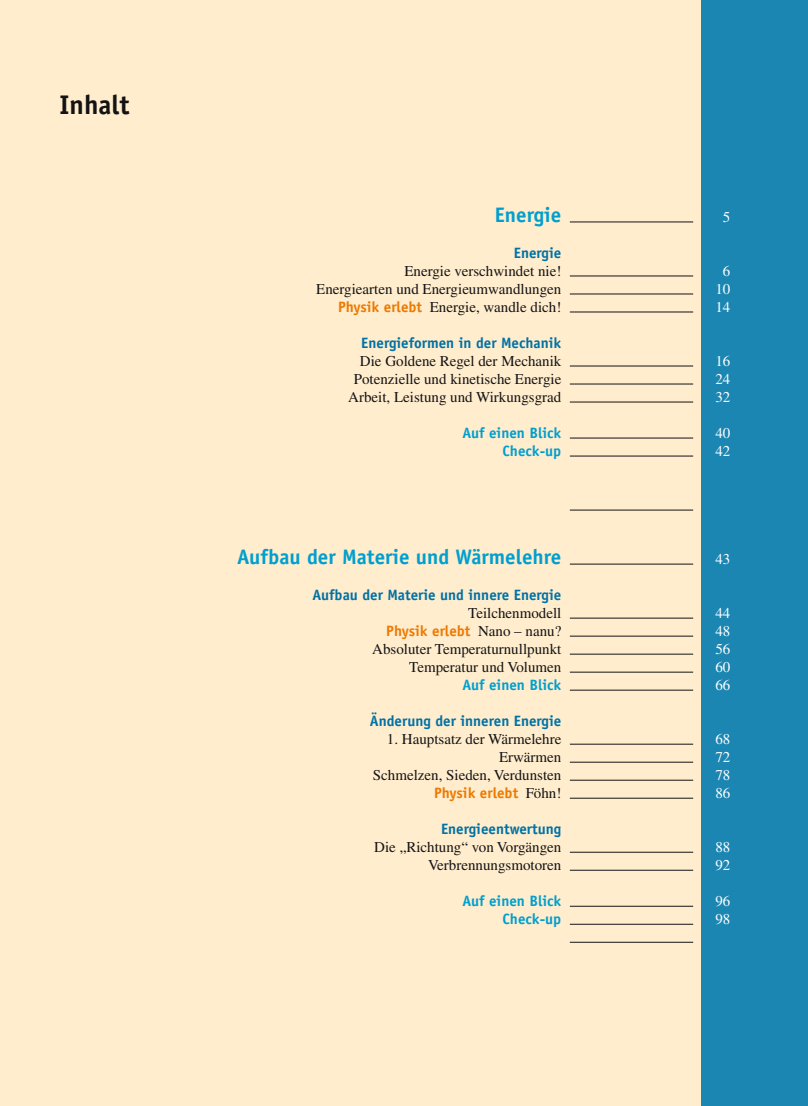
<style>
.page{position:relative;width:808px;height:1106px;background:#fff}
.page>*{position:absolute;margin:0;border:0;box-sizing:border-box;transform-origin:0 0}
._68_Physik_Inhalt_Re{font:700 27px "Officina Sans Std";color:#141314}
._63b_Physik_Inhalt_0{font:700 21px "Officina Sans Std";color:#009fce}
._62b_Bio_Physik_Inha{font:15px "Times LT Std";color:#141314}
._61a_Physik_Inhalt_0{font:700 15px "Officina Sans Std";color:#0072a5}
._62b_Bio_Physik_Inha-2{font:700 15px "Officina Sans Std";color:#009fce}
._62b_Bio_Physik_Inha-3{font:15px "Times LT Std";color:#fff}
._62b_Bio_Physik_Inha-4{font:700 15px "Officina Sans Std";color:#ee7900}
._61b_Physik_Inhalt_0{font:700 15px "Officina Sans Std";color:#009fce}
._63b_Physik_Inhalt_0-2{font:15px "Times LT Std";color:#fff}
._61b_Physik_Inhalt_0-2{font:15px "Times LT Std";color:#fff}
.s1{font-family:"Officina Sans Std";font-weight:700;color:#ee7900}
.s2{font-family:"Times LT Std";font-weight:400;color:#141314}
</style>
<div class="page">
<div style="left:0;top:0;width:702px;height:1106px;background:#ffedce"></div>
<div style="left:702px;top:0;width:106px;height:1106px;background:#1b86b2"></div>
<hr style="left:570px;top:222px;width:123px;height:1px;background:#141314">
<hr style="left:570px;top:276px;width:123px;height:1px;background:#141314">
<hr style="left:570px;top:294px;width:123px;height:1px;background:#141314">
<hr style="left:570px;top:312px;width:123px;height:1px;background:#141314">
<hr style="left:570px;top:366px;width:123px;height:1px;background:#141314">
<hr style="left:570px;top:384px;width:123px;height:1px;background:#141314">
<hr style="left:570px;top:402px;width:123px;height:1px;background:#141314">
<hr style="left:570px;top:438px;width:123px;height:1px;background:#141314">
<hr style="left:570px;top:456px;width:123px;height:1px;background:#141314">
<hr style="left:570px;top:510px;width:123px;height:1px;background:#141314">
<hr style="left:570px;top:564px;width:123px;height:1px;background:#141314">
<hr style="left:570px;top:618px;width:123px;height:1px;background:#141314">
<hr style="left:570px;top:636px;width:123px;height:1px;background:#141314">
<hr style="left:570px;top:654px;width:123px;height:1px;background:#141314">
<hr style="left:570px;top:672px;width:123px;height:1px;background:#141314">
<hr style="left:570px;top:690px;width:123px;height:1px;background:#141314">
<hr style="left:570px;top:744px;width:123px;height:1px;background:#141314">
<hr style="left:570px;top:762px;width:123px;height:1px;background:#141314">
<hr style="left:570px;top:780px;width:123px;height:1px;background:#141314">
<hr style="left:570px;top:798px;width:123px;height:1px;background:#141314">
<hr style="left:570px;top:852px;width:123px;height:1px;background:#141314">
<hr style="left:570px;top:870px;width:123px;height:1px;background:#141314">
<hr style="left:570px;top:906px;width:123px;height:1px;background:#141314">
<hr style="left:570px;top:924px;width:123px;height:1px;background:#141314">
<hr style="left:570px;top:942px;width:123px;height:1px;background:#141314">
<p class="_68_Physik_Inhalt_Re" style="left:60px;top:88px;width:71px">Inhalt</p>
<p class="_63b_Physik_Inhalt_0" style="left:495px;top:201px;width:68px">Energie</p>
<p class="_63b_Physik_Inhalt_0-2" style="left:723px;top:208px;width:9px">5</p>
<p class="_61a_Physik_Inhalt_0" style="left:514px;top:243px;width:49px">Energie</p>
<p class="_62b_Bio_Physik_Inha" style="left:404px;top:262px;width:158px">Energie verschwindet nie!</p>
<p class="_62b_Bio_Physik_Inha-3" style="left:723px;top:262px;width:9px">6</p>
<p class="_62b_Bio_Physik_Inha" style="left:316px;top:280px;width:247px">Energiearten und Energieumwandlungen</p>
<p class="_62b_Bio_Physik_Inha-3" style="left:715px;top:280px;width:16px">10</p>
<p class="_62b_Bio_Physik_Inha" style="left:338px;top:298px;width:225px"><span class="s1">Physik erlebt</span> Energie, wandle dich!</p>
<p class="_62b_Bio_Physik_Inha-3" style="left:715px;top:298px;width:16px">14</p>
<p class="_61a_Physik_Inhalt_0" style="left:361px;top:333px;width:202px">Energieformen in der Mechanik</p>
<p class="_62b_Bio_Physik_Inha" style="left:360px;top:352px;width:203px">Die Goldene Regel der Mechanik</p>
<p class="_62b_Bio_Physik_Inha-3" style="left:715px;top:352px;width:16px">16</p>
<p class="_62b_Bio_Physik_Inha" style="left:354px;top:370px;width:209px">Potenzielle und kinetische Energie</p>
<p class="_62b_Bio_Physik_Inha-3" style="left:715px;top:370px;width:16px">24</p>
<p class="_62b_Bio_Physik_Inha" style="left:348px;top:388px;width:215px">Arbeit, Leistung und Wirkungsgrad</p>
<p class="_62b_Bio_Physik_Inha-3" style="left:715px;top:388px;width:16px">32</p>
<p class="_61b_Physik_Inhalt_0" style="left:462px;top:423px;width:100px">Auf einen Blick</p>
<p class="_61b_Physik_Inhalt_0-2" style="left:715px;top:424px;width:16px">40</p>
<p class="_62b_Bio_Physik_Inha-2" style="left:502px;top:441px;width:60px">Check-up</p>
<p class="_62b_Bio_Physik_Inha-3" style="left:715px;top:442px;width:16px">42</p>
<p class="_63b_Physik_Inhalt_0" style="left:237px;top:543px;width:326px">Aufbau der Materie und Wärmelehre</p>
<p class="_63b_Physik_Inhalt_0-2" style="left:715px;top:550px;width:16px">43</p>
<p class="_61a_Physik_Inhalt_0" style="left:312px;top:585px;width:250px">Aufbau der Materie und innere Energie</p>
<p class="_62b_Bio_Physik_Inha" style="left:468px;top:604px;width:95px">Teilchenmodell</p>
<p class="_62b_Bio_Physik_Inha-3" style="left:715px;top:604px;width:16px">44</p>
<p class="_62b_Bio_Physik_Inha-4" style="left:386px;top:621px;width:176px">Physik erlebt <span class="s2">Nano – nanu?</span></p>
<p class="_62b_Bio_Physik_Inha-3" style="left:715px;top:622px;width:16px">48</p>
<p class="_62b_Bio_Physik_Inha" style="left:372px;top:640px;width:191px">Absoluter Temperaturnullpunkt</p>
<p class="_62b_Bio_Physik_Inha-3" style="left:715px;top:640px;width:16px">56</p>
<p class="_62b_Bio_Physik_Inha" style="left:409px;top:658px;width:154px">Temperatur und Volumen</p>
<p class="_62b_Bio_Physik_Inha-3" style="left:715px;top:658px;width:16px">60</p>
<p class="_62b_Bio_Physik_Inha-2" style="left:462px;top:675px;width:100px">Auf einen Blick</p>
<p class="_62b_Bio_Physik_Inha-3" style="left:715px;top:676px;width:16px">66</p>
<p class="_61a_Physik_Inhalt_0" style="left:370px;top:711px;width:193px">Änderung der inneren Energie</p>
<p class="_62b_Bio_Physik_Inha" style="left:387px;top:730px;width:176px">1. Hauptsatz der Wärmelehre</p>
<p class="_62b_Bio_Physik_Inha-3" style="left:715px;top:730px;width:16px">68</p>
<p class="_62b_Bio_Physik_Inha" style="left:499px;top:748px;width:64px">Erwärmen</p>
<p class="_62b_Bio_Physik_Inha-3" style="left:715px;top:748px;width:16px">72</p>
<p class="_62b_Bio_Physik_Inha" style="left:373px;top:766px;width:190px">Schmelzen, Sieden, Verdunsten</p>
<p class="_62b_Bio_Physik_Inha-3" style="left:715px;top:766px;width:16px">78</p>
<p class="_62b_Bio_Physik_Inha-4" style="left:434px;top:783px;width:129px">Physik erlebt <span class="s2">Föhn!</span></p>
<p class="_62b_Bio_Physik_Inha-3" style="left:715px;top:784px;width:16px">86</p>
<p class="_61a_Physik_Inhalt_0" style="left:441px;top:819px;width:122px">Energieentwertung</p>
<p class="_62b_Bio_Physik_Inha" style="left:374px;top:838px;width:189px">Die „Richtung“ von Vorgängen</p>
<p class="_62b_Bio_Physik_Inha-3" style="left:715px;top:838px;width:16px">88</p>
<p class="_62b_Bio_Physik_Inha" style="left:428px;top:856px;width:135px">Verbrennungsmotoren</p>
<p class="_62b_Bio_Physik_Inha-3" style="left:715px;top:856px;width:16px">92</p>
<p class="_62b_Bio_Physik_Inha-2" style="left:462px;top:891px;width:100px">Auf einen Blick</p>
<p class="_62b_Bio_Physik_Inha-3" style="left:715px;top:892px;width:16px">96</p>
<p class="_62b_Bio_Physik_Inha-2" style="left:502px;top:909px;width:60px">Check-up</p>
<p class="_62b_Bio_Physik_Inha-3" style="left:715px;top:910px;width:16px">98</p>
</div>
